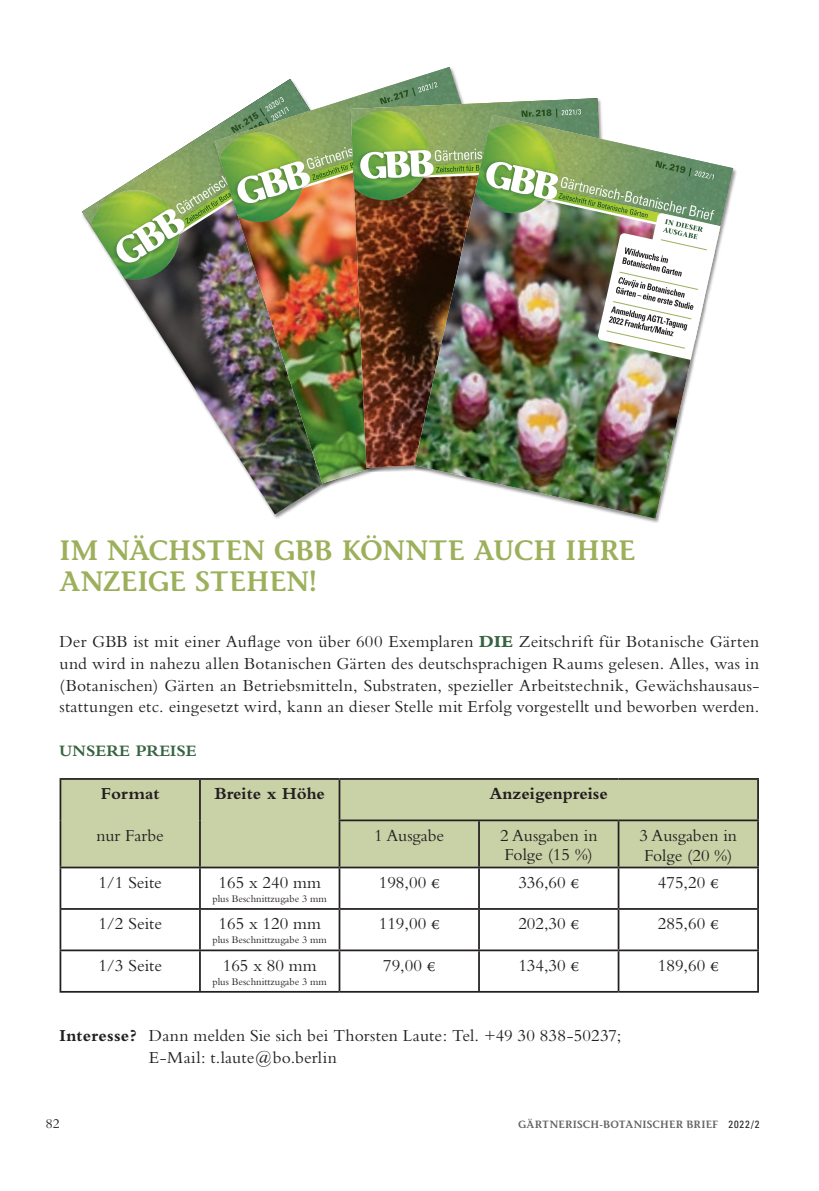
<style>
.page{position:relative;width:819px;height:1191px;background:#fff}
.page>*{position:absolute;margin:0;border:0;box-sizing:border-box;transform-origin:0 0}
.t1{font:600 28px/31.5px "Stone Informal";letter-spacing:-.005em;color:#9cb05b}
.t2{font:17.5px/21.9px "Bembo";color:#231f20}
.t3{font:17.5px "Bembo";color:#231f20}
.t4{font:700 17.5px "Bembo";color:#231f20}
.t5{font:700 16.62px "Bembo";letter-spacing:.005em;color:#376340}
.t6{font:14px "Bembo";color:#231f20}
.t7{font:10.5px "Bembo";color:#231f20}
.t8{font:600 10.5px "Stone Informal";letter-spacing:.02em;color:#636366}
.s1{font-weight:800;color:#376340}
.s2{font-family:"Adobe Garamond Pro"}
.s3{font-weight:700}
.s4{font-family:"Univers";font-weight:400;font-stretch:condensed;color:#231f20}
</style>
<div class="page">
<div style="left:61px;top:780px;width:696px;height:86px;background:#c9d1a6"></div>
<hr style="left:60px;top:778px;width:140px;height:2px;background:#231f20">
<hr style="left:60px;top:780px;width:1px;height:40px;background:#231f20">
<hr style="left:479px;top:778px;width:139px;height:2px;background:#231f20">
<hr style="left:60px;top:820px;width:1px;height:46px;background:#231f20">
<hr style="left:479px;top:819px;width:139px;height:2px;background:#231f20">
<hr style="left:478px;top:821px;width:2px;height:45px;background:#231f20">
<hr style="left:617px;top:821px;width:2px;height:45px;background:#231f20">
<hr style="left:757px;top:821px;width:1px;height:45px;background:#231f20">
<hr style="left:60px;top:866px;width:140px;height:2px;background:#231f20">
<hr style="left:60px;top:868px;width:1px;height:40px;background:#231f20">
<hr style="left:199px;top:868px;width:2px;height:40px;background:#231f20">
<hr style="left:339px;top:866px;width:140px;height:2px;background:#231f20">
<hr style="left:338px;top:868px;width:2px;height:40px;background:#231f20">
<hr style="left:479px;top:866px;width:139px;height:2px;background:#231f20">
<hr style="left:478px;top:868px;width:2px;height:40px;background:#231f20">
<hr style="left:618px;top:866px;width:140px;height:2px;background:#231f20">
<hr style="left:617px;top:868px;width:2px;height:40px;background:#231f20">
<hr style="left:757px;top:868px;width:1px;height:40px;background:#231f20">
<hr style="left:60px;top:908px;width:140px;height:1px;background:#231f20">
<hr style="left:60px;top:909px;width:1px;height:40px;background:#231f20">
<hr style="left:200px;top:908px;width:139px;height:1px;background:#231f20">
<hr style="left:199px;top:909px;width:2px;height:40px;background:#231f20">
<hr style="left:339px;top:908px;width:140px;height:1px;background:#231f20">
<hr style="left:338px;top:909px;width:2px;height:40px;background:#231f20">
<hr style="left:479px;top:908px;width:139px;height:1px;background:#231f20">
<hr style="left:478px;top:909px;width:2px;height:40px;background:#231f20">
<hr style="left:618px;top:908px;width:140px;height:1px;background:#231f20">
<hr style="left:617px;top:909px;width:2px;height:40px;background:#231f20">
<hr style="left:757px;top:909px;width:1px;height:40px;background:#231f20">
<hr style="left:60px;top:949px;width:140px;height:2px;background:#231f20">
<hr style="left:60px;top:951px;width:1px;height:40px;background:#231f20">
<hr style="left:200px;top:949px;width:139px;height:2px;background:#231f20">
<hr style="left:199px;top:951px;width:2px;height:40px;background:#231f20">
<hr style="left:339px;top:949px;width:140px;height:2px;background:#231f20">
<hr style="left:338px;top:951px;width:2px;height:40px;background:#231f20">
<hr style="left:479px;top:949px;width:139px;height:2px;background:#231f20">
<hr style="left:478px;top:951px;width:2px;height:40px;background:#231f20">
<hr style="left:618px;top:949px;width:140px;height:2px;background:#231f20">
<hr style="left:617px;top:951px;width:2px;height:40px;background:#231f20">
<hr style="left:757px;top:951px;width:1px;height:40px;background:#231f20">
<hr style="left:60px;top:991px;width:140px;height:1px;background:#231f20">
<hr style="left:200px;top:991px;width:139px;height:1px;background:#231f20">
<hr style="left:339px;top:991px;width:140px;height:1px;background:#231f20">
<hr style="left:479px;top:991px;width:139px;height:1px;background:#231f20">
<hr style="left:618px;top:991px;width:140px;height:1px;background:#231f20">
<hr style="left:200px;top:778px;width:139px;height:2px;background:#231f20">
<hr style="left:199px;top:780px;width:2px;height:40px;background:#231f20">
<hr style="left:199px;top:820px;width:2px;height:46px;background:#231f20">
<hr style="left:338px;top:821px;width:2px;height:45px;background:#231f20">
<hr style="left:200px;top:866px;width:139px;height:2px;background:#231f20">
<hr style="left:339px;top:778px;width:140px;height:2px;background:#231f20">
<hr style="left:338px;top:780px;width:2px;height:39px;background:#231f20">
<hr style="left:338px;top:819px;width:141px;height:2px;background:#231f20">
<hr style="left:618px;top:778px;width:140px;height:2px;background:#231f20">
<hr style="left:757px;top:780px;width:1px;height:39px;background:#231f20">
<hr style="left:618px;top:819px;width:140px;height:2px;background:#231f20">
<img style="left:175px;top:361px;width:151px;height:153px">
<img style="left:91px;top:196px;width:15px;height:57px">
<img style="left:224px;top:361px;width:148px;height:122px">
<img style="left:351px;top:361px;width:62px;height:106px">
<img style="left:414px;top:361px;width:280px;height:158px">
<img style="left:106px;top:67px;width:627px;height:294px">
<h1 class="t1" style="left:60px;top:534px;width:577px">IM NÄCHSTEN GBB KÖNNTE AUCH IHRE<br>ANZEIGE STEHEN!</h1>
<p class="t2" style="left:60px;top:630px;width:701px;text-align:justify">Der GBB ist mit einer Auflage von über 600 Exemplaren <span class="s1">DIE</span> Zeitschrift für Botanische Gärten und wird in nahezu allen Botanischen Gärten des deutschsprachigen Raums gelesen. Alles, was in (Botanischen) Gärten an Betriebsmitteln, Substraten, spezieller Arbeitstechnik, Gewächshausaus&shy;stattungen etc. eingesetzt wird, kann an dieser Stelle mit Erfolg vorgestellt und beworben werden.</p>
<p class="t5" style="left:60px;top:741px;width:138px">UNSERE PREISE</p>
<p class="t4" style="left:101px;top:784px;width:60px">Format</p>
<p class="t4" style="left:214px;top:784px;width:112px">Breite x Höhe</p>
<p class="t4" style="left:489px;top:784px;width:120px">Anzeigenpreise</p>
<p class="t2" style="left:97px;top:824px;width:69px">nur Farbe</p>
<p class="t2" style="left:374px;top:824px;width:71px">1 Ausgabe</p>
<p class="t2" style="left:500px;top:825px;width:99px;line-height:19.6px">2 Ausgaben in<br>Folge (15 %)</p>
<p class="t2" style="left:639px;top:825px;width:99px;line-height:19.6px">3 Ausgaben in<br>Folge (20 %)</p>
<p class="t2" style="left:98px;top:871px;width:65px">1/1 Seite</p>
<p class="t2" style="left:218px;top:871px;width:104px">165 x 240 mm</p>
<p class="t7" style="left:212px;top:892px;width:116px">plus Beschnittzugabe 3 mm</p>
<p class="t3" style="left:379px;top:872px;width:62px">198,00 <span class="s2">€</span></p>
<p class="t3" style="left:518px;top:872px;width:62px">336,60 <span class="s2">€</span></p>
<p class="t3" style="left:657px;top:872px;width:62px">475,20 <span class="s2">€</span></p>
<p class="t2" style="left:98px;top:912px;width:65px">1/2 Seite</p>
<p class="t2" style="left:218px;top:912px;width:104px">165 x 120 mm</p>
<p class="t7" style="left:212px;top:934px;width:116px">plus Beschnittzugabe 3 mm</p>
<p class="t2" style="left:98px;top:954px;width:65px">1/3 Seite</p>
<p class="t2" style="left:223px;top:954px;width:95px">165 x 80 mm</p>
<p class="t7" style="left:212px;top:975px;width:116px">plus Beschnittzugabe 3 mm</p>
<p class="t3" style="left:379px;top:913px;width:62px">119,00 <span class="s2">€</span></p>
<p class="t3" style="left:518px;top:913px;width:62px">202,30 <span class="s2">€</span></p>
<p class="t3" style="left:657px;top:913px;width:62px">285,60 <span class="s2">€</span></p>
<p class="t3" style="left:383px;top:955px;width:54px">79,00 <span class="s2">€</span></p>
<p class="t3" style="left:518px;top:955px;width:62px">134,30 <span class="s2">€</span></p>
<p class="t3" style="left:657px;top:955px;width:62px">189,60 <span class="s2">€</span></p>
<p class="t2" style="left:149px;top:1024px;width:474px;text-indent:-89px"><span class="s3">Interesse?</span> Dann melden Sie sich bei Thorsten Laute: Tel. +49 30 838-50237;<br>E-Mail: t.laute@bo.berlin</p>
<p class="t6" style="left:46px;top:1115px;width:15px">82</p>
<p class="t8" style="left:518px;top:1118px;width:243px">GÄRTNERISCH-BOTANISCHER BRIEF <span class="s4">2022/2</span></p>
</div>
